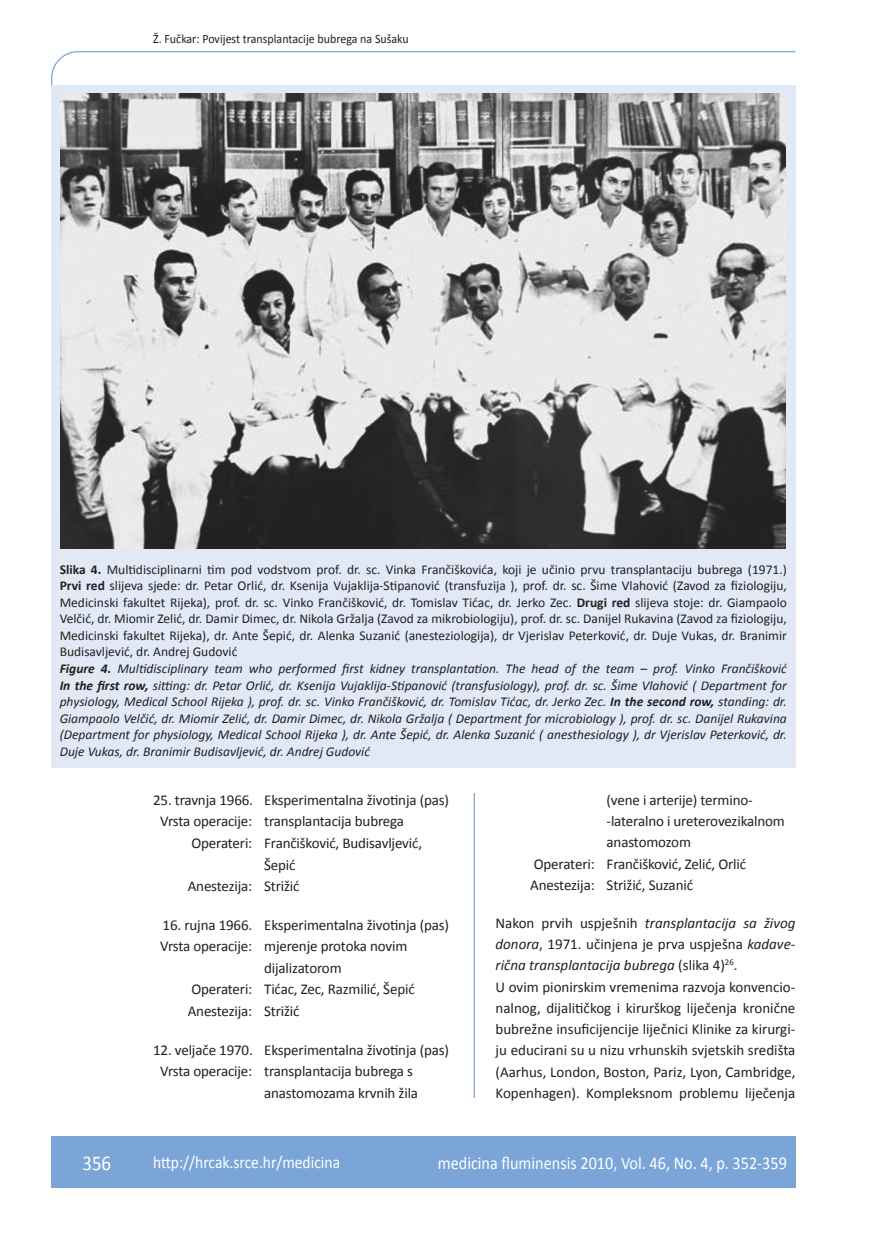
<style>
.page{position:relative;width:872px;height:1234px;background:#fff}
.page>*{position:absolute;margin:0;border:0;box-sizing:border-box;transform-origin:0 0}
.t1{font:21px "Calibri";color:#fff;scale:.9 1}
.t2{font:18px "Calibri";color:#fff;scale:.9 1}
.t3{font:17.25px "Calibri";color:#fff;scale:.9 1}
.t4{font:15px/21.1px "Calibri";letter-spacing:-.01em;color:#231f20}
.t5{font:13.5px/16.5px "Calibri";color:#231f20}
.t6{font:12.75px "Calibri";color:#231f20;scale:.94 1}
.s1{font-weight:700}
.s2{font-weight:700;font-style:italic}
.s3{font-style:italic}
</style>
<div class="page">
<svg style="left:51px;top:51px;width:745px;height:275px"></svg>
<hr style="left:473px;top:792px;width:2px;height:305px;background:#7ca5d7">
<div style="left:51px;top:1135px;width:744px;height:51px;background:#7ca5d7"></div>
<div style="left:51px;top:85px;width:744px;height:682px;background:#e1e9f6"></div>
<img style="left:61px;top:94px;width:725px;height:455px">
<p class="t6" style="left:153px;top:30px;width:273px">Ž. Fučkar: Povijest transplantacije bubrega na Sušaku</p>
<p class="t5" style="left:60px;top:560px;width:728px"><span class="s1">Slika 4.</span> Multidisciplinarni tim pod vodstvom prof. dr. sc. Vinka Frančiškovića, koji je učinio prvu transplantaciju bubrega (1971.)<br><span class="s1">Prvi red</span> slijeva sjede: dr. Petar Orlić, dr. Ksenija Vujaklija-Stipanović (transfuzija ), prof. dr. sc. Šime Vlahović (Zavod za fiziologiju, Medicinski fakultet Rijeka), prof. dr. sc. Vinko Frančišković, dr. Tomislav Tićac, dr. Jerko Zec. <span class="s1">Drugi red</span> slijeva stoje: dr. Giampaolo Velčić, dr. Miomir Zelić, dr. Damir Dimec, dr. Nikola Gržalja (Zavod za mikrobiologiju), prof. dr. sc. Danijel Rukavina (Zavod za fiziologiju, Medicinski fakultet Rijeka), dr. Ante Šepić, dr. Alenka Suzanić (anesteziologija), dr Vjerislav Peterković, dr. Duje Vukas, dr. Branimir Budisavljević, dr. Andrej Gudović<br><span class="s2">Figure 4.</span> <span class="s3">Multidisciplinary team who performed first kidney transplantation. The head of the team – prof. Vinko Frančišković </span><span class="s2">In the first row,</span> <span class="s3">sitting: dr. Petar Orlić, dr. Ksenija Vujaklija-Stipanović (transfusiology), prof. dr. sc. Šime Vlahović ( Department for physiology, Medical School Rijeka ), prof. dr. sc. Vinko Frančišković, dr. Tomislav Tićac, dr. Jerko Zec.</span> <span class="s2">In the second row,</span> <span class="s3">standing: dr.<br>Giampaolo Velčić, dr. Miomir Zelić, dr. Damir Dimec, dr. Nikola Gržalja ( Department for microbiology ), prof. dr. sc. Danijel Rukavina (Department for physiology, Medical School Rijeka ), dr. Ante Šepić, dr. Alenka Suzanić ( anesthesiology ), dr Vjerislav Peterković, dr.<br>Duje Vukas, dr. Branimir Budisavljević, dr. Andrej Gudović</span></p>
<p class="t4" style="left:153px;top:788px;width:297px">25. travnja 1966. Eksperimentalna životinja (pas)</p>
<p class="t4" style="left:160px;top:809px;width:245px">Vrsta operacije: transplantacija bubrega</p>
<p class="t4" style="left:191px;top:831px;width:232px">Operateri: Frančišković, Budisavljević,</p>
<p class="t4" style="left:264px;top:853px;width:33px">Šepić</p>
<p class="t4" style="left:188px;top:874px;width:113px">Anestezija: Strižić</p>
<p class="t4" style="left:163px;top:913px;width:288px">16. rujna 1966. Eksperimentalna životinja (pas)</p>
<p class="t4" style="left:160px;top:934px;width:249px">Vrsta operacije: mjerenje protoka novim</p>
<p class="t4" style="left:264px;top:956px;width:79px">dijalizatorom</p>
<p class="t4" style="left:191px;top:977px;width:225px">Operateri: Tićac, Zec, Razmilić, Šepić</p>
<p class="t4" style="left:188px;top:999px;width:113px">Anestezija: Strižić</p>
<p class="t4" style="left:153px;top:1038px;width:297px">12. veljače 1970. Eksperimentalna životinja (pas)</p>
<p class="t4" style="left:160px;top:1059px;width:254px">Vrsta operacije: transplantacija bubrega s</p>
<p class="t4" style="left:264px;top:1081px;width:155px">anastomozama krvnih žila</p>
<p class="t4" style="left:606px;top:788px;width:148px">(vene i arterije) termino-</p>
<p class="t4" style="left:606px;top:809px;width:180px">-lateralno i ureterovezikalnom</p>
<p class="t4" style="left:606px;top:830px;width:86px">anastomozom</p>
<p class="t4" style="left:534px;top:852px;width:214px">Operateri: Frančišković, Zelić, Orlić</p>
<p class="t4" style="left:530px;top:873px;width:164px">Anestezija: Strižić, Suzanić</p>
<p class="t4" style="left:495px;top:911px;width:301px">Nakon prvih uspješnih <span class="s3">transplantacija sa živog donora</span>, 1971. učinjena je prva uspješna <span class="s3">kadave&shy;rična transplantacija bubrega</span> (slika 4)<sup>26</sup>.<br>U ovim pionirskim vremenima razvoja konvencio&shy;nalnog, dijalitičkog i kirurškog liječenja kronične bubrežne insuficijencije liječnici Klinike za kirurgi&shy;ju educirani su u nizu vrhunskih svjetskih središta (Aarhus, London, Boston, Pariz, Lyon, Cambridge, Kopenhagen). Kompleksnom problemu liječenja</p>
<h1 class="t1" style="left:82px;top:1149px;width:33px">356</h1>
<p class="t3" style="left:153px;top:1150px;width:209px">http://hrcak.srce.hr/medicina</p>
<h2 class="t2" style="left:438px;top:1151px;width:389px">medicina fluminensis 2010, Vol. 46, No. 4, p. 352-359</h2>
</div>
